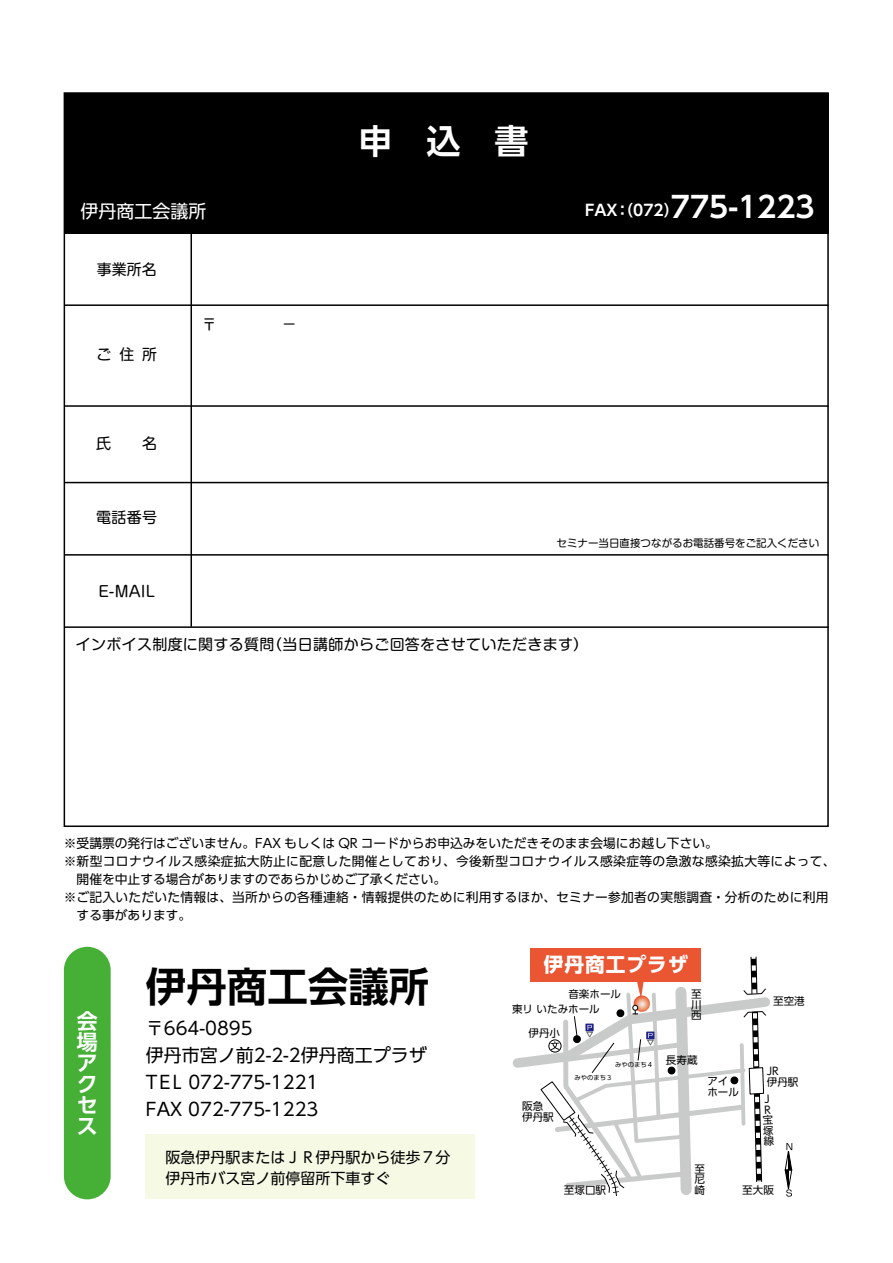
<style>
.page{position:relative;width:893px;height:1263px;background:#fff}
.page>*{position:absolute;margin:0;border:0;box-sizing:border-box;transform-origin:0 0}
.t1{font:700 40.5px "UD Shin Go Pro De";color:#000}
.t2{font:700 34.05px "UD Shin Go Pro De";color:#fff}
.t3{font:700 21px/21px "UD Shin Go Pro De";color:#fff;text-align:justify}
.t4{font:700 19.8px "UD Shin Go Pro";letter-spacing:.05em;color:#fff}
.t5{font:18px/27px "UD Shin Go Pro";color:#000}
.t6{font:18px "UD Shin Go Pro";color:#fff}
.t7{font:700 15.3px "UD Shin Go Pro De";color:#fff}
.t8{font:15px "Shin M Go Pro";letter-spacing:.02em;color:#000}
.t9{font:15px "UD Shin Go Pro";color:#000}
.t10{font:12.75px "UD Shin Go Pro";letter-spacing:.02em;color:#000}
.t11{font:12.75px "UD Shin Go Pro";color:#000}
.t12{font:10.5px/10.5px "UD Shin Go Pro";color:#000}
.t13{font:10.5px "Shin M Go Pro";color:#000}
.t14{font:6.3px "UD Shin Go Pro";color:#000}
.s1{font-size:29.1px}
</style>
<div class="page">
<div style="left:145px;top:1134px;width:329px;height:64px;background:#f6f9e4"></div>
<div style="left:65px;top:93px;width:764px;height:140px;background:#000"></div>
<hr style="left:65px;top:304px;width:764px;height:2px;background:#000">
<hr style="left:65px;top:405px;width:764px;height:2px;background:#000">
<hr style="left:65px;top:554px;width:764px;height:2px;background:#000">
<hr style="left:65px;top:626px;width:764px;height:2px;background:#000">
<hr style="left:65px;top:482px;width:764px;height:1px;background:#000">
<hr style="left:190px;top:233px;width:2px;height:394px;background:#000">
<div style="left:64px;top:947px;width:47px;height:252px;background:#45b035;border-radius:23px"></div>
<svg style="left:785px;top:1143px;width:7px;height:53px"></svg>
<svg style="left:512px;top:948px;width:258px;height:248px"></svg>
<h2 class="t2" style="left:358px;top:114px;width:172px">申　込　書</h2>
<h3 class="t6" style="left:80px;top:196px;width:127px">伊丹商工会議所</h3>
<p class="t7" style="left:585px;top:198px;width:231px">FAX：（072）<span class="s1">775-1223</span></p>
<p class="t8" style="left:97px;top:257px;width:61px">事業所名</p>
<p class="t8" style="left:97px;top:342px;width:62px">ご住所</p>
<p class="t8" style="left:96px;top:431px;width:62px">氏　　名</p>
<p class="t8" style="left:96px;top:505px;width:62px">電話番号</p>
<p class="t8" style="left:98px;top:579px;width:58px">E-MAIL</p>
<p class="t13" style="left:557px;top:535px;width:264px">セミナー当日直接つながるお電話番号をご記入ください</p>
<p class="t8" style="left:76px;top:632px;width:514px">インボイス制度に関する質問（当日講師からご回答をさせていただきます）</p>
<p class="t11" style="left:64px;top:832px;width:656px">※受講票の発行はございません。FAX もしくは QR コードからお申込みをいただきそのまま会場にお越し下さい。</p>
<p class="t10" style="left:64px;top:850px;width:773px">※新型コロナウイルス感染症拡大防止に配意した開催としており、今後新型コロナウイルス感染症等の急激な感染拡大等によって、</p>
<p class="t11" style="left:77px;top:868px;width:371px">開催を中止する場合がありますのであらかじめご了承ください。</p>
<p class="t10" style="left:64px;top:886px;width:766px">※ご記入いただいた情報は、当所からの各種連絡・情報提供のために利用するほか、セミナー参加者の実態調査・分析のために利用</p>
<p class="t11" style="left:77px;top:904px;width:116px">する事があります。</p>
<h3 class="t3" style="left:77px;top:1010px;width:22px">会場アクセス</h3>
<h1 class="t1" style="left:146px;top:954px;width:285px">伊丹商工会議所</h1>
<h3 class="t5" style="left:146px;top:1014px;width:282px">〒664-0895<br>伊丹市宮ノ前2-2-2伊丹商工プラザ<br>TEL 072-775-1221<br>FAX 072-775-1223</h3>
<p class="t9" style="left:165px;top:1145px;width:287px">阪急伊丹駅またはＪＲ伊丹駅から徒歩７分</p>
<p class="t9" style="left:165px;top:1166px;width:227px">伊丹市バス宮ノ前停留所下車すぐ</p>
<h3 class="t4" style="left:544px;top:948px;width:146px">伊丹商工プラザ</h3>
<p class="t12" style="left:568px;top:988px;width:54px">音楽ホール</p>
<p class="t12" style="left:512px;top:1003px;width:89px">東リ いたみホール</p>
<p class="t12" style="left:528px;top:1027px;width:33px">伊丹小</p>
<p class="t12" style="left:522px;top:1100px;width:33px">阪急伊丹駅</p>
<p class="t14" style="left:615px;top:1060px;width:39px">みやのまち４</p>
<p class="t14" style="left:575px;top:1072px;width:39px">みやのまち３</p>
<p class="t12" style="left:691px;top:989px;width:12px;text-align:justify">至川西</p>
<p class="t12" style="left:666px;top:1054px;width:33px">長寿蔵</p>
<p class="t12" style="left:707px;top:1075px;width:33px">アイホール</p>
<p class="t12" style="left:773px;top:995px;width:33px">至空港</p>
<p class="t12" style="left:767px;top:1065px;width:33px">JR<br>伊丹駅</p>
<p class="t12" style="left:762px;top:1093px;width:9px;rotate:-2deg">J<br>R宝塚線</p>
<p class="t12" style="left:694px;top:1163px;width:12px;text-align:justify">至尼崎</p>
<p class="t12" style="left:564px;top:1185px;width:44px">至塚口駅</p>
<p class="t12" style="left:742px;top:1185px;width:33px">至大阪</p>
</div>
